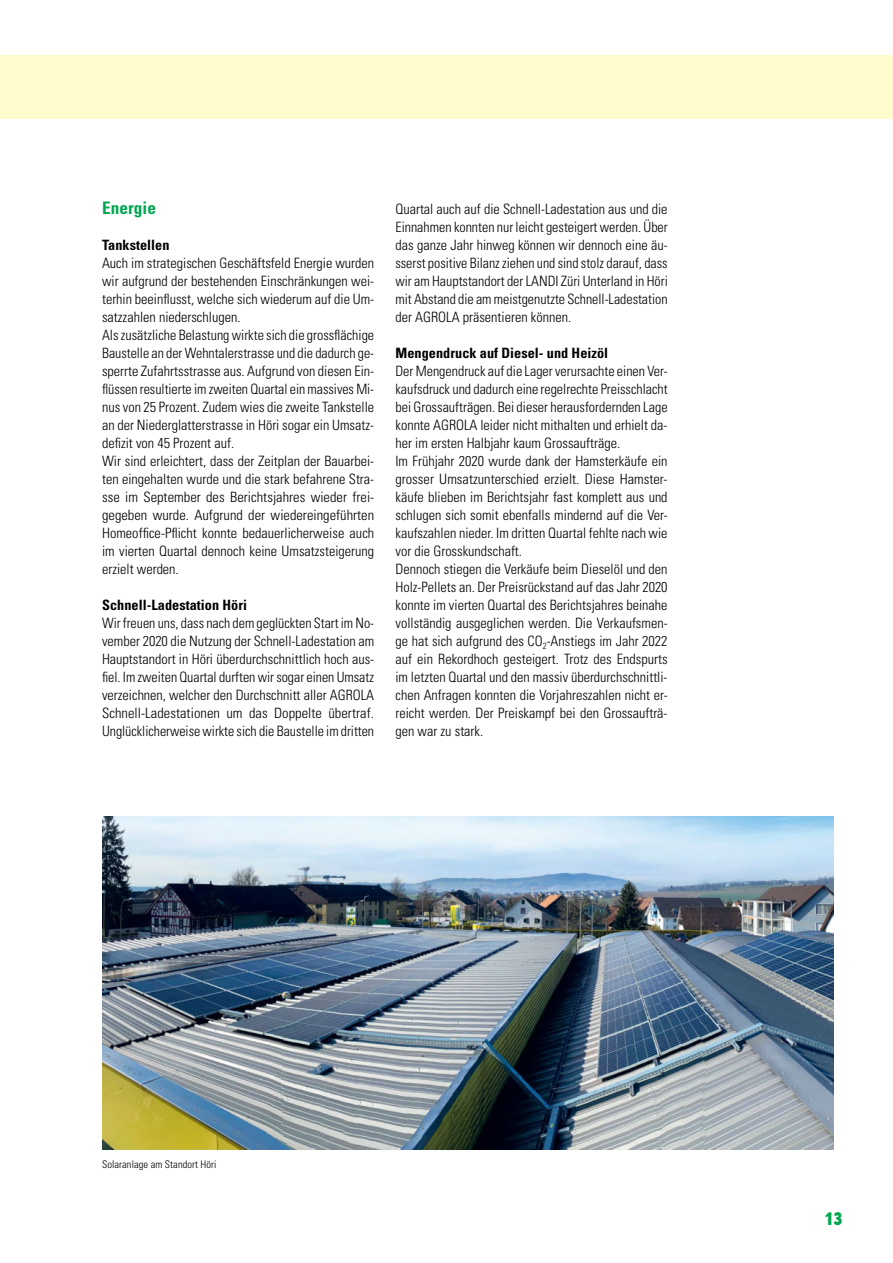
<style>
.page{position:relative;width:893px;height:1263px;background:#fff}
.page>*{position:absolute;margin:0;border:0;box-sizing:border-box;transform-origin:0 0}
.t1{font:condensed 18px "Block Pro";color:#00a650}
.t2{font:700 condensed 17.25px "Univers LT Std";letter-spacing:.005em;color:#00a650}
.t3{font:300 condensed 14.25px/18px "Univers LT Std";color:#000}
.t4{font:700 condensed 14.25px "Univers LT Std";letter-spacing:.005em;color:#000}
.t5{font:300 condensed 10.5px "Univers LT Std";letter-spacing:.005em;color:#000}
</style>
<div class="page">
<img style="left:102px;top:817px;width:731px;height:333px">
<div style="left:0;top:55px;width:893px;height:64px;background:#fffbcc"></div>
<p class="t2" style="left:102px;top:197px;width:55px">Energie</p>
<p class="t4" style="left:102px;top:236px;width:69px">Tankstellen</p>
<p class="t3" style="left:102px;top:254px;width:274px">Auch im strategischen Geschäftsfeld Energie wurden wir aufgrund der bestehenden Einschränkungen wei&shy;terhin beeinflusst, welche sich wiederum auf die Um&shy;satzzahlen niederschlugen.<br>Als zusätzliche Belastung wirkte sich die grossflächige Baustelle an der Wehntalerstrasse und die dadurch ge&shy;sperrte Zufahrtsstrasse aus. Aufgrund von diesen Ein&shy;flüssen resultierte im zweiten Quartal ein massives Mi&shy;nus von 25 Prozent. Zudem wies die zweite Tankstelle an der Niederglatterstrasse in Höri sogar ein Umsatz&shy;defizit von 45 Prozent auf.<br>Wir sind erleichtert, dass der Zeitplan der Bauarbei&shy;ten eingehalten wurde und die stark befahrene Stra&shy;sse im September des Berichtsjahres wieder frei&shy;gegeben wurde. Aufgrund der wiedereingeführten Homeoffice-Pflicht konnte bedauerlicherweise auch im vierten Quartal dennoch keine Umsatzsteigerung erzielt werden.</p>
<p class="t4" style="left:102px;top:596px;width:147px">Schnell-Ladestation Höri</p>
<p class="t3" style="left:102px;top:614px;width:274px;text-align:justify">Wir freuen uns, dass nach dem geglückten Start im No&shy;vember 2020 die Nutzung der Schnell-Ladestation am Hauptstandort in Höri überdurchschnittlich hoch aus&shy;fiel. Im zweiten Quartal durften wir sogar einen Umsatz verzeichnen, welcher den Durchschnitt aller AGROLA Schnell-Ladestationen um das Doppelte übertraf.<br>Unglücklicherweise wirkte sich die Baustelle im dritten</p>
<p class="t3" style="left:395px;top:200px;width:274px;text-align:justify">Quartal auch auf die Schnell-Ladestation aus und die Einnahmen konnten nur leicht gesteigert werden. Über das ganze Jahr hinweg können wir dennoch eine äu&shy;sserst positive Bilanz ziehen und sind stolz darauf, dass wir am Hauptstandort der LANDI Züri Unterland in Höri mit Abstand die am meistgenutzte Schnell-Ladestation der AGROLA präsentieren können.</p>
<p class="t4" style="left:395px;top:344px;width:214px">Mengendruck auf Diesel- und Heizöl</p>
<p class="t3" style="left:395px;top:362px;width:274px">Der Mengendruck auf die Lager verursachte einen Ver&shy;kaufsdruck und dadurch eine regelrechte Preisschlacht bei Grossaufträgen. Bei dieser herausfordernden Lage konnte AGROLA leider nicht mithalten und erhielt da&shy;her im ersten Halbjahr kaum Grossaufträge.<br>Im Frühjahr 2020 wurde dank der Hamsterkäufe ein grosser Umsatzunterschied erzielt. Diese Hamster&shy;käufe blieben im Berichtsjahr fast komplett aus und schlugen sich somit ebenfalls mindernd auf die Ver&shy;kaufszahlen nieder. Im dritten Quartal fehlte nach wie vor die Grosskundschaft.<br>Dennoch stiegen die Verkäufe beim Dieselöl und den Holz-Pellets an. Der Preisrückstand auf das Jahr 2020 konnte im vierten Quartal des Berichtsjahres beinahe vollständig ausgeglichen werden. Die Verkaufsmen&shy;ge hat sich aufgrund des CO<sub>2</sub>-Anstiegs im Jahr 2022 auf ein Rekordhoch gesteigert. Trotz des Endspurts im letzten Quartal und den massiv überdurchschnittli&shy;chen Anfragen konnten die Vorjahreszahlen nicht er&shy;reicht werden. Der Preiskampf bei den Grossaufträ&shy;gen war zu stark.</p>
<p class="t5" style="left:102px;top:1158px;width:116px">Solaranlage am Standort Höri</p>
<p class="t1" style="left:824px;top:1207px;width:19px">13</p>
</div>
